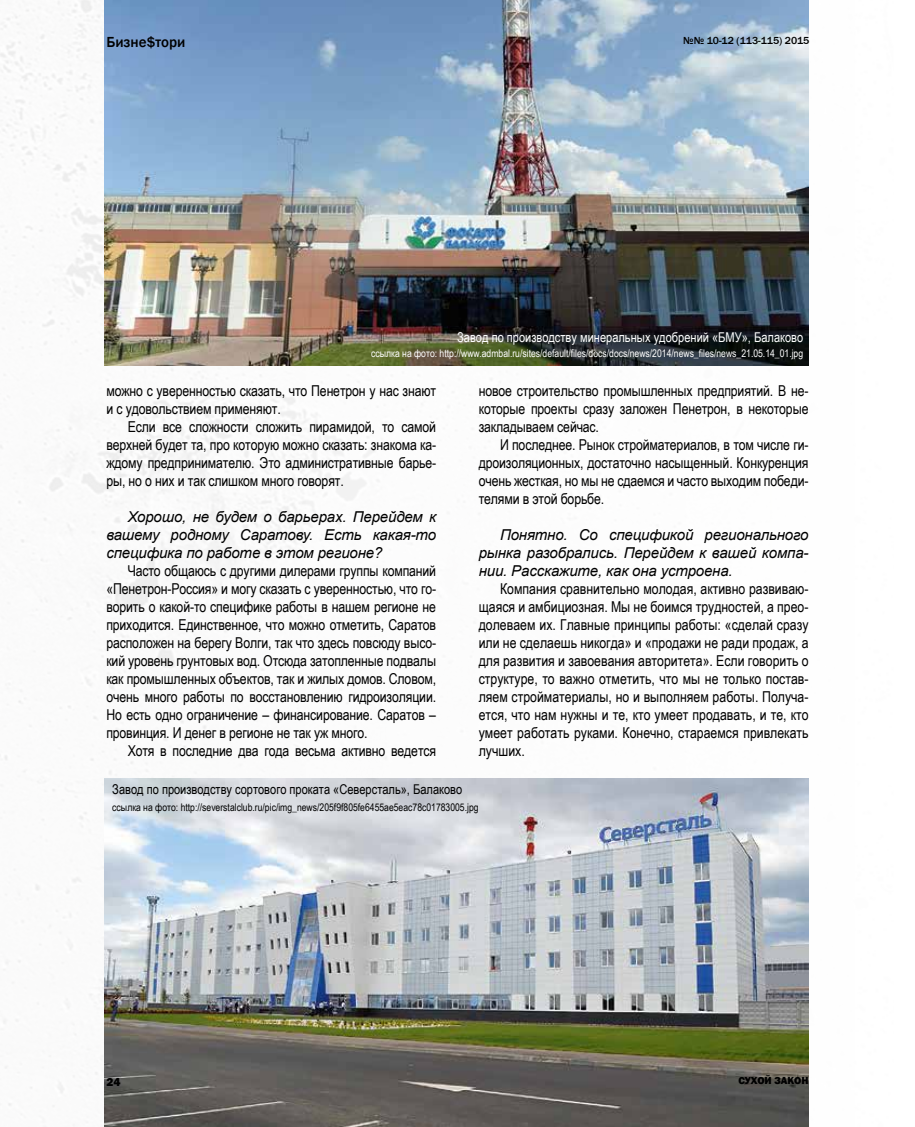
<style>
.page{position:relative;width:915px;height:1127px;background:#fff}
.page>*{position:absolute;margin:0;border:0;box-sizing:border-box;transform-origin:0 0}
.t1{font:15px/18px "Arial Narrow";letter-spacing:-.01em;color:#000;text-align:justify}
.t2{font:italic 15px/18px "Arial";letter-spacing:-.01em;color:#000;text-align:justify}
.t3{font:500 15px "Franklin Gothic";color:#000}
.t4{font:13.5px "Arial Narrow";color:#000}
.t5{font:13.5px "Arial Narrow";color:#fff}
.t6{font:800 12px "Franklin Gothic";color:#000}
.t7{font:10.5px "Arial Narrow";color:#fff}
.t8{font:10.5px "Arial Narrow";color:#000}
.t9{font:500 10.5px "Franklin Gothic";color:#000}
.t10{font:800 10.5px "Franklin Gothic";color:#000}
</style>
<div class="page">
<img style="left:0;top:0;width:809px;height:1127px">
<img style="left:105px;top:0;width:703px;height:366px">
<img style="left:105px;top:778px;width:703px;height:349px">
<p class="t3" style="left:106px;top:33px;width:80px">Бизне$тори</p>
<p class="t9" style="left:683px;top:34px;width:128px">№№ 10-12 (113-115) 2015</p>
<p class="t5" style="left:457px;top:327px;width:347px">Завод по производству минеральных удобрений «БМУ», Балаково</p>
<p class="t7" style="left:371px;top:346px;width:433px">ссылка на фото: http://www.admbal.ru/sites/default/files/docs/docs/news/2014/news_files/news_21.05.14_01.jpg</p>
<p class="t1" style="left:106px;top:381px;width:331px">можно с уверенностью сказать, что Пенетрон у нас знают и с удовольствием применяют.</p>
<p class="t1" style="left:106px;top:417px;width:331px;text-indent:21px">Если все сложности сложить пирамидой, то самой верхней будет та, про которую можно сказать: знакома ка&shy;ждому предпринимателю. Это административные барье&shy;ры, но о них и так слишком много говорят.</p>
<p class="t2" style="left:106px;top:508px;width:331px;text-indent:21px">Хорошо, не будем о барьерах. Перейдем к вашему родному Саратову. Есть какая-то специфика по работе в этом регионе?</p>
<p class="t1" style="left:106px;top:561px;width:331px;text-indent:21px">Часто общаюсь с другими дилерами группы компаний «Пенетрон-Россия» и могу сказать с уверенностью, что го&shy;ворить о какой-то специфике работы в нашем регионе не приходится. Единственное, что можно отметить, Саратов расположен на берегу Волги, так что здесь повсюду высо&shy;кий уровень грунтовых вод. Отсюда затопленные подвалы как промышленных объектов, так и жилых домов. Словом, очень много работы по восстановлению гидроизоляции.<br>Но есть одно ограничение – финансирование. Саратов – провинция. И денег в регионе не так уж много.</p>
<p class="t1" style="left:128px;top:741px;width:310px">Хотя в последние два года весьма активно ведется</p>
<p class="t4" style="left:112px;top:780px;width:351px">Завод по производству сортового проката «Северсталь», Балаково</p>
<p class="t1" style="left:478px;top:381px;width:331px">новое строительство промышленных предприятий. В не&shy;которые проекты сразу заложен Пенетрон, в некоторые закладываем сейчас.</p>
<p class="t1" style="left:478px;top:435px;width:331px;text-indent:21px">И последнее. Рынок стройматериалов, в том числе ги&shy;дроизоляционных, достаточно насыщенный. Конкуренция очень жесткая, но мы не сдаемся и часто выходим победи&shy;телями в этой борьбе.</p>
<p class="t2" style="left:478px;top:526px;width:331px;text-indent:21px">Понятно. Со спецификой регионального рынка разобрались. Перейдем к вашей компа&shy;нии. Расскажите, как она устроена.</p>
<p class="t1" style="left:478px;top:579px;width:331px;text-indent:21px">Компания сравнительно молодая, активно развиваю&shy;щаяся и амбициозная. Мы не боимся трудностей, а прео&shy;долеваем их. Главные принципы работы: «сделай сразу или не сделаешь никогда» и «продажи не ради продаж, а для развития и завоевания авторитета». Если говорить о структуре, то важно отметить, что мы не только постав&shy;ляем стройматериалы, но и выполняем работы. Получа&shy;ется, что нам нужны и те, кто умеет продавать, и те, кто умеет работать руками. Конечно, стараемся привлекать лучших.</p>
<p class="t8" style="left:112px;top:800px;width:368px">ссылка на фото: http://severstalclub.ru/pic/img_news/205f9f805fe6455ae5eac78c01783005.jpg</p>
<p class="t6" style="left:106px;top:1074px;width:16px">24</p>
<p class="t10" style="left:738px;top:1074px;width:72px">СУХОЙ ЗАКОН</p>
</div>
